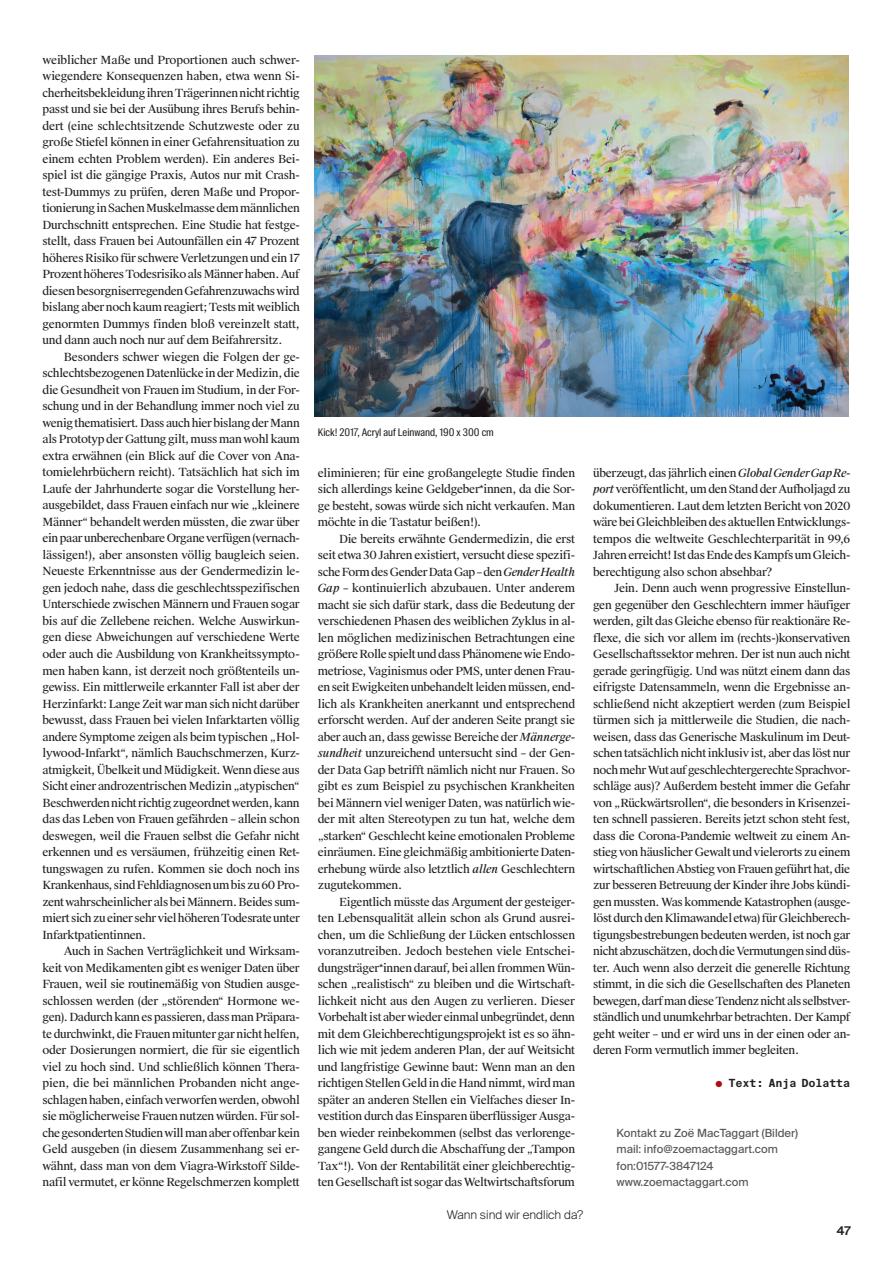
<style>
.page{position:relative;width:893px;height:1263px;background:#fff}
.page>*{position:absolute;margin:0;border:0;box-sizing:border-box;transform-origin:0 0}
.t1{font:300 12px "Suisse Intl";color:#231f20}
.t2{font:600 12px "Suisse Intl";color:#231f20}
.t3{font:11.25px/16.5px "Suisse Works";letter-spacing:-.025em;color:#231f20;text-align:justify}
.t4{font:11.25px/16.5px "Suisse Intl";color:#57585a}
.t5{font:700 11.25px "Suisse Intl Mono";letter-spacing:-.03em;color:#231f20}
.t6{font:10.5px "Suisse Intl Cond";color:#231f20}
.s1{font-style:italic}
.s2{font-family:"Suisse Works";font-weight:400;color:#b00d15}
</style>
<div class="page">
<img style="left:315px;top:55px;width:533px;height:362px">
<p class="t3" style="left:43px;top:52px;width:259px">weiblicher Maße und Proportionen auch schwer&shy;wiegendere Konsequenzen haben, etwa wenn Si&shy;cherheitsbekleidung ihren Trägerinnen nicht richtig passt und sie bei der Ausübung ihres Berufs behin&shy;dert (eine schlechtsitzende Schutzweste oder zu große Stiefel können in einer Gefahrensituation zu einem echten Problem werden). Ein anderes Bei&shy;spiel ist die gängige Praxis, Autos nur mit Crash&shy;test-Dummys zu prüfen, deren Maße und Propor&shy;tionierung in Sachen Muskelmasse dem männlichen Durchschnitt entsprechen. Eine Studie hat festge&shy;stellt, dass Frauen bei Autounfällen ein 47 Prozent höheres Risiko für schwere Verletzungen und ein 17<br>Prozent höheres Todesrisiko als Männer haben. Auf diesen besorgniserregenden Gefahrenzuwachs wird bislang aber noch kaum reagiert; Tests mit weiblich genormten Dummys finden bloß vereinzelt statt, und dann auch noch nur auf dem Beifahrersitz.</p>
<p class="t3" style="left:43px;top:349px;width:259px;text-indent:21px">Besonders schwer wiegen die Folgen der ge&shy;schlechtsbezogenen Datenlücke in der Medizin, die die Gesundheit von Frauen im Studium, in der For&shy;schung und in der Behandlung immer noch viel zu wenig thematisiert. Dass auch hier bislang der Mann als Prototyp der Gattung gilt, muss man wohl kaum extra erwähnen (ein Blick auf die Cover von Ana&shy;tomielehrbüchern reicht). Tatsächlich hat sich im Laufe der Jahrhunderte sogar die Vorstellung her&shy;ausgebildet, dass Frauen einfach nur wie „kleinere Männer“ behandelt werden müssten, die zwar über ein paar unberechenbare Organe verfügen (vernach&shy;lässigen!), aber ansonsten völlig baugleich seien.<br>Neueste Erkenntnisse aus der Gendermedizin le&shy;gen jedoch nahe, dass die geschlechtsspezifischen Unterschiede zwischen Männern und Frauen sogar bis auf die Zellebene reichen. Welche Auswirkun&shy;gen diese Abweichungen auf verschiedene Werte oder auch die Ausbildung von Krankheitssympto&shy;men haben kann, ist derzeit noch größtenteils un&shy;gewiss. Ein mittlerweile erkannter Fall ist aber der Herzinfarkt: Lange Zeit war man sich nicht darüber bewusst, dass Frauen bei vielen Infarktarten völlig andere Symptome zeigen als beim typischen „Hol&shy;lywood-Infarkt“, nämlich Bauchschmerzen, Kurz&shy;atmigkeit, Übelkeit und Müdigkeit. Wenn diese aus Sicht einer androzentrischen Medizin „atypischen“ Beschwerden nicht richtig zugeordnet werden, kann das das Leben von Frauen gefährden – allein schon deswegen, weil die Frauen selbst die Gefahr nicht erkennen und es versäumen, frühzeitig einen Ret&shy;tungswagen zu rufen. Kommen sie doch noch ins Krankenhaus, sind Fehldiagnosen um bis zu 60 Pro&shy;zent wahrscheinlicher als bei Männern. Beides sum&shy;miert sich zu einer sehr viel höheren Todesrate unter Infarktpatientinnen.</p>
<p class="t3" style="left:43px;top:943px;width:259px;text-indent:21px">Auch in Sachen Verträglichkeit und Wirksam&shy;keit von Medikamenten gibt es weniger Daten über Frauen, weil sie routinemäßig von Studien ausge&shy;schlossen werden (der „störenden“ Hormone we&shy;gen). Dadurch kann es passieren, dass man Präpara&shy;te durchwinkt, die Frauen mitunter gar nicht helfen, oder Dosierungen normiert, die für sie eigentlich viel zu hoch sind. Und schließlich können Thera&shy;pien, die bei männlichen Probanden nicht ange&shy;schlagen haben, einfach verworfen werden, obwohl sie möglicherweise Frauen nutzen würden. Für sol&shy;che gesonderten Studien will man aber offenbar kein Geld ausgeben (in diesem Zusammenhang sei er&shy;wähnt, dass man von dem Viagra-Wirkstoff Silde&shy;nafil vermutet, er könne Regelschmerzen komplett</p>
<p class="t6" style="left:318px;top:426px;width:177px">Kick! 2017, Acryl auf Leinwand, 190 x 300 cm</p>
<p class="t3" style="left:318px;top:465px;width:259px">eliminieren; für eine großangelegte Studie finden sich allerdings keine Geldgeber*innen, da die Sor&shy;ge besteht, sowas würde sich nicht verkaufen. Man möchte in die Tastatur beißen!).</p>
<p class="t3" style="left:318px;top:531px;width:259px;text-indent:21px">Die bereits erwähnte Gendermedizin, die erst seit etwa 30 Jahren existiert, versucht diese spezifi&shy;sche Form des Gender Data Gap – den <span class="s1">Gender Health Gap</span> – kontinuierlich abzubauen. Unter anderem macht sie sich dafür stark, dass die Bedeutung der verschiedenen Phasen des weiblichen Zyklus in al&shy;len möglichen medizinischen Betrachtungen eine größere Rolle spielt und dass Phänomene wie Endo&shy;metriose, Vaginismus oder PMS, unter denen Frau&shy;en seit Ewigkeiten unbehandelt leiden müssen, end&shy;lich als Krankheiten anerkannt und entsprechend erforscht werden. Auf der anderen Seite prangt sie aber auch an, dass gewisse Bereiche der <span class="s1">Männerge&shy;sundheit</span> unzureichend untersucht sind – der Gen&shy;der Data Gap betrifft nämlich nicht nur Frauen. So gibt es zum Beispiel zu psychischen Krankheiten bei Männern viel weniger Daten, was natürlich wie&shy;der mit alten Stereotypen zu tun hat, welche dem „starken“ Geschlecht keine emotionalen Probleme einräumen. Eine gleichmäßig ambitionierte Daten&shy;erhebung würde also letztlich <span class="s1">allen</span> Geschlechtern zugutekommen.</p>
<p class="t3" style="left:318px;top:894px;width:259px;text-indent:21px">Eigentlich müsste das Argument der gesteiger&shy;ten Lebensqualität allein schon als Grund ausrei&shy;chen, um die Schließung der Lücken entschlossen voranzutreiben. Jedoch bestehen viele Entschei&shy;dungsträger*innen darauf, bei allen frommen Wün&shy;schen „realistisch“ zu bleiben und die Wirtschaft&shy;lichkeit nicht aus den Augen zu verlieren. Dieser Vorbehalt ist aber wieder einmal unbegründet, denn mit dem Gleichberechtigungsprojekt ist es so ähn&shy;lich wie mit jedem anderen Plan, der auf Weitsicht und langfristige Gewinne baut: Wenn man an den richtigen Stellen Geld in die Hand nimmt, wird man später an anderen Stellen ein Vielfaches dieser In&shy;vestition durch das Einsparen überflüssiger Ausga&shy;ben wieder reinbekommen (selbst das verlorenge&shy;gangene Geld durch die Abschaffung der „Tampon Tax“!). Von der Rentabilität einer gleichberechtig&shy;ten Gesellschaft ist sogar das Weltwirtschaftsforum</p>
<p class="t1" style="left:447px;top:1208px;width:138px">Wann sind wir endlich da?</p>
<p class="t3" style="left:593px;top:465px;width:259px">überzeugt, das jährlich einen <span class="s1">Global Gender Gap Re&shy;port</span> veröffentlicht, um den Stand der Aufholjagd zu dokumentieren. Laut dem letzten Bericht von 2020 wäre bei Gleichbleiben des aktuellen Entwicklungs&shy;tempos die weltweite Geschlechterparität in 99,6<br>Jahren erreicht! Ist das Ende des Kampfs um Gleich&shy;berechtigung also schon absehbar?</p>
<p class="t3" style="left:593px;top:580px;width:259px;text-indent:21px">Jein. Denn auch wenn progressive Einstellun&shy;gen gegenüber den Geschlechtern immer häufiger werden, gilt das Gleiche ebenso für reaktionäre Re&shy;flexe, die sich vor allem im (rechts-)konservativen Gesellschaftssektor mehren. Der ist nun auch nicht gerade geringfügig. Und was nützt einem dann das eifrigste Datensammeln, wenn die Ergebnisse an&shy;schließend nicht akzeptiert werden (zum Beispiel türmen sich ja mittlerweile die Studien, die nach&shy;weisen, dass das Generische Maskulinum im Deut&shy;schen tatsächlich nicht inklusiv ist, aber das löst nur noch mehr Wut auf geschlechtergerechte Sprachvor&shy;schläge aus)? Außerdem besteht immer die Gefahr von „Rückwärtsrollen“, die besonders in Krisenzei&shy;ten schnell passieren. Bereits jetzt schon steht fest, dass die Corona-Pandemie weltweit zu einem An&shy;stieg von häuslicher Gewalt und vielerorts zu einem wirtschaftlichen Abstieg von Frauen geführt hat, die zur besseren Betreuung der Kinder ihre Jobs kündi&shy;gen mussten. Was kommende Katastrophen (ausge&shy;löst durch den Klimawandel etwa) für Gleichberech&shy;tigungsbestrebungen bedeuten werden, ist noch gar nicht abzuschätzen, doch die Vermutungen sind düs&shy;ter. Auch wenn also derzeit die generelle Richtung stimmt, in die sich die Gesellschaften des Planeten bewegen, darf man diese Tendenz nicht als selbstver&shy;ständlich und unumkehrbar betrachten. Der Kampf geht weiter – und er wird uns in der einen oder an&shy;deren Form vermutlich immer begleiten.</p>
<p class="t5" style="left:715px;top:1077px;width:137px"><span class="s2">●</span> Text: Anja Dolatta</p>
<p class="t4" style="left:617px;top:1125px;width:183px">Kontakt zu Zoë MacTaggart (Bilder) mail: info@zoemactaggart.com fon:01577-3847124 www.zoemactaggart.com</p>
<p class="t2" style="left:837px;top:1224px;width:15px">47</p>
</div>
